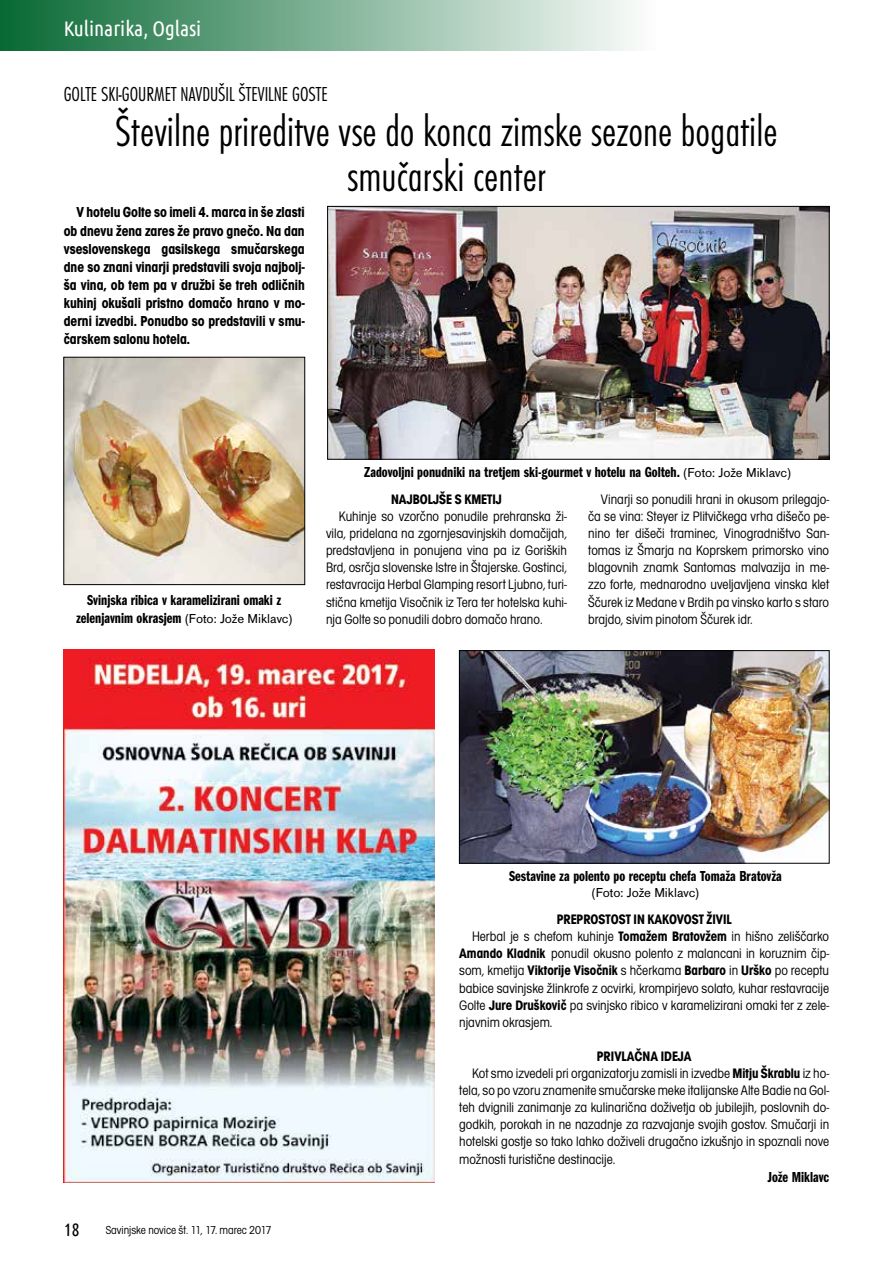
<style>
.page{position:relative;width:893px;height:1263px;background:#fff}
.page>*{position:absolute;margin:0;border:0;box-sizing:border-box;transform-origin:0 0}
.t1{font:45px/45px "Futura TEE Ligh Cond";color:#000;text-align:center}
.t2{font:21px "Futura TEE Ligh Cond";color:#000}
.t3{font:21px "Ubuntu Condensed";color:#fff}
.t4{font:18px "Ubuntu Condensed";color:#000}
.t5{font:700 condensed 15px/18px "Avant Gar Got Itc TEE";color:#000;text-align:justify}
.t6{font:15px/18px "Franklin Got Itc TEE Demi Comp";color:#000;text-align:center}
.t7{font:condensed 14.25px/17.1px "Avant Gar Got Itc TEE";color:#000;text-align:justify}
.t8{font:700 condensed 14.25px "Avant Gar Got Itc TEE";color:#000}
.t9{font:13.5px "Accius TEE";letter-spacing:-.005em;color:#000}
.t10{font:condensed 12px "Avant Gar Got Itc TEE";color:#000}
.s1{font-family:"Accius TEE";font-size:13.5px}
.s2{font-weight:700}
</style>
<div class="page">
<div style="left:0;top:0;width:656px;height:51px;background:linear-gradient(to right,#086934,#fcfdfc)"></div>
<img style="left:64px;top:649px;width:371px;height:533px">
<img style="left:329px;top:208px;width:498px;height:249px">
<div style="left:327px;top:206px;width:502px;height:253px;border:1px solid #000"></div>
<img style="left:461px;top:652px;width:366px;height:209px">
<div style="left:459px;top:650px;width:370px;height:213px;border:1px solid #000"></div>
<img style="left:66px;top:359px;width:237px;height:224px">
<div style="left:64px;top:357px;width:241px;height:228px;border:1px solid #000"></div>
<h2 class="t3" style="left:64px;top:15px;width:139px">Kulinarika, Oglasi</h2>
<h2 class="t2" style="left:64px;top:82px;width:266px">GOLTE SKI-GOURMET NAVDUŠIL ŠTEVILNE GOSTE</h2>
<h1 class="t1" style="left:115px;top:108px;width:664px">Številne prireditve vse do konca zimske sezone bogatile smučarski center</h1>
<p class="t5" style="left:64px;top:203px;width:242px;text-indent:13px">V hotelu Golte so imeli 4. marca in še zlasti ob dnevu žena zares že pravo gnečo. Na dan vseslovenskega gasilskega smučarskega dne so znani vinarji predstavili svoja najbolj&shy;ša vina, ob tem pa v družbi še treh odličnih kuhinj okušali pristno domačo hrano v mo&shy;derni izvedbi. Ponudbo so predstavili v smu&shy;čarskem salonu hotela.</p>
<p class="t6" style="left:76px;top:591px;width:218px">Svinjska ribica v karamelizirani omaki z zelenjavnim okrasjem <span class="s1">(Foto: Jože Miklavc)</span></p>
<p class="t6" style="left:364px;top:463px;width:428px">Zadovoljni ponudniki na tretjem ski-gourmet v hotelu na Golteh. <span class="s1">(Foto: Jože Miklavc)</span></p>
<p class="t8" style="left:391px;top:491px;width:112px">NAJBOLJŠE S KMETIJ</p>
<p class="t7" style="left:326px;top:508px;width:242px;text-indent:13px">Kuhinje so vzorčno ponudile prehranska ži&shy;vila, pridelana na zgornjesavinjskih domačijah, predstavljena in ponujena vina pa iz Goriških Brd, osrčja slovenske Istre in Štajerske. Gostinci, restavracija Herbal Glamping resort Ljubno, turi&shy;stična kmetija Visočnik iz Tera ter hotelska kuhi&shy;nja Golte so ponudili dobro domačo hrano.</p>
<p class="t7" style="left:588px;top:491px;width:242px;text-indent:13px">Vinarji so ponudili hrani in okusom prilegajo&shy;ča se vina: Steyer iz Plitvičkega vrha dišečo pe&shy;nino ter dišeči traminec, Vinogradništvo San&shy;tomas iz Šmarja na Koprskem primorsko vino blagovnih znamk Santomas malvazija in me&shy;zzo forte, mednarodno uveljavljena vinska klet Ščurek iz Medane v Brdih pa vinsko karto s staro brajdo, sivim pinotom Ščurek idr.</p>
<p class="t4" style="left:64px;top:1219px;width:17px">18</p>
<p class="t10" style="left:106px;top:1223px;width:167px">Savinjske novice št. 11, 17. marec 2017</p>
<p class="t6" style="left:509px;top:867px;width:274px">Sestavine za polento po receptu chefa Tomaža Bratovža</p>
<p class="t9" style="left:592px;top:885px;width:109px">(Foto: Jože Miklavc)</p>
<p class="t8" style="left:557px;top:911px;width:177px">PREPROSTOST IN KAKOVOST ŽIVIL</p>
<p class="t7" style="left:472px;top:928px;width:359px">Herbal je s chefom kuhinje <span class="s2">Tomažem Bratovžem</span> in hišno zeliščarko</p>
<p class="t7" style="left:459px;top:945px;width:371px"><span class="s2">Amando Kladnik</span> ponudil okusno polento z malancani in koruznim čip-</p>
<p class="t7" style="left:459px;top:962px;width:371px">som, kmetija <span class="s2">Viktorije Visočnik</span> s hčerkama <span class="s2">Barbaro</span> in <span class="s2">Urško</span> po receptu</p>
<p class="t7" style="left:459px;top:979px;width:371px">babice savinjske žlinkrofe z ocvirki, krompirjevo solato, kuhar restavracije</p>
<p class="t7" style="left:459px;top:996px;width:371px">Golte <span class="s2">Jure Druškovič</span> pa svinjsko ribico v karamelizirani omaki ter z zele-</p>
<p class="t7" style="left:459px;top:1014px;width:95px">njavnim okrasjem.</p>
<p class="t8" style="left:597px;top:1048px;width:96px">PRIVLAČNA IDEJA</p>
<p class="t7" style="left:472px;top:1065px;width:359px">Kot smo izvedeli pri organizatorju zamisli in izvedbe <span class="s2">Mitju Škrablu</span> iz ho-</p>
<p class="t7" style="left:459px;top:1082px;width:371px">tela, so po vzoru znamenite smučarske meke italijanske Alte Badie na Gol-</p>
<p class="t7" style="left:459px;top:1099px;width:371px">teh dvignili zanimanje za kulinarična doživetja ob jubilejih, poslovnih do-</p>
<p class="t7" style="left:459px;top:1116px;width:371px">godkih, porokah in ne nazadnje za razvajanje svojih gostov. Smučarji in</p>
<p class="t7" style="left:459px;top:1133px;width:371px">hotelski gostje so tako lahko doživeli drugačno izkušnjo in spoznali nove</p>
<p class="t7" style="left:459px;top:1150px;width:158px">možnosti turistične destinacije.</p>
<p class="t6" style="left:767px;top:1168px;width:63px">Jože Miklavc</p>
</div>
